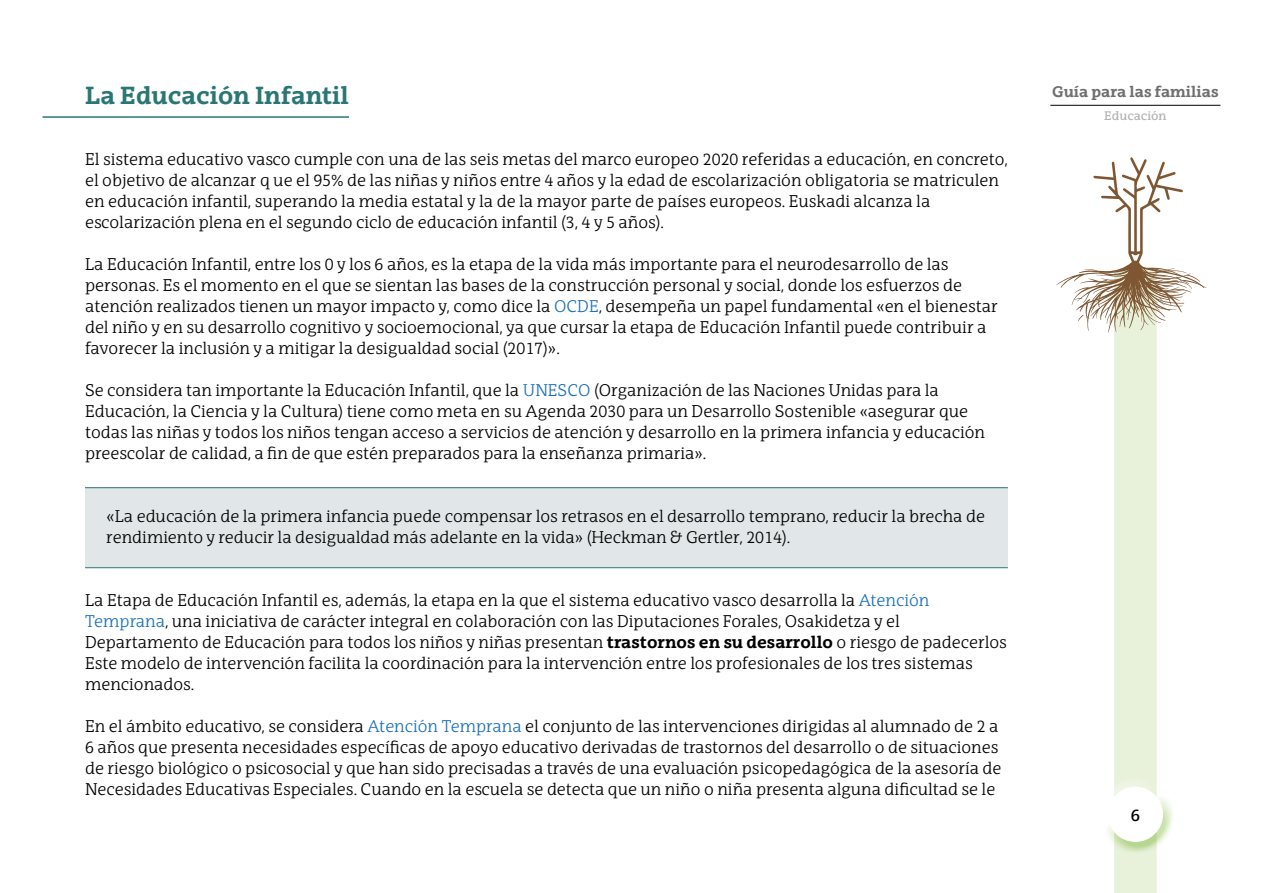
<style>
.page{position:relative;width:1263px;height:893px;background:#fff}
.page>*{position:absolute;margin:0;border:0;box-sizing:border-box;transform-origin:0 0}
.Titulo_1{font:700 24px "EHU Serif";color:#297774}
.Texto_general{font:300 16.5px/21px "EHU Serif";color:#000}
.Texto_sombreado{font:300 16.5px/21px "EHU Serif";color:#000}
.t1{font:16.5px "EHU Serif";color:#000}
.t2{font:700 15px "EHU Serif";color:#706f6f}
.t3{font:12px "EHU Serif";color:#b3b2b2}
.s1{color:#1d71b8}
.s2{font-weight:700}
</style>
<div class="page">
<hr style="left:1050px;top:105px;width:170px;height:1px;background:#000">
<svg style="left:1056px;top:157px;width:151px;height:736px"></svg>
<div style="left:1097px;top:776px;width:70px;height:58px;background:#fff;opacity:.4"></div>
<div style="left:1103px;top:794px;width:71px;height:59px;background:#76b82a;opacity:.4"></div>
<div style="left:1108px;top:787px;width:55px;height:55px;background:#fff;border-radius:50%"></div>
<hr style="left:43px;top:116px;width:306px;height:2px;background:#297774">
<div style="left:85px;top:488px;width:923px;height:80px;background:#e1e7e8"></div>
<hr style="left:85px;top:567px;width:923px;height:1px;background:#297774">
<hr style="left:85px;top:487px;width:923px;height:1px;background:#297774">
<p class="Titulo_1" style="left:85px;top:80px;width:265px">La Educación Infantil</p>
<p class="Texto_general" style="left:85px;top:148px;width:924px">El sistema educativo vasco cumple con una de las seis metas del marco europeo 2020 referidas a educación, en concreto, el objetivo de alcanzar q ue el 95% de las niñas y niños entre 4 años y la edad de escolarización obligatoria se matriculen en educación infantil, superando la media estatal y la de la mayor parte de países europeos. Euskadi alcanza la escolarización plena en el segundo ciclo de educación infantil (3, 4 y 5 años).</p>
<p class="Texto_general" style="left:85px;top:253px;width:914px">La Educación Infantil, entre los 0 y los 6 años, es la etapa de la vida más importante para el neurodesarrollo de las personas. Es el momento en el que se sientan las bases de la construcción personal y social, donde los esfuerzos de atención realizados tienen un mayor impacto y, como dice la <span class="s1">OCDE</span>, desempeña un papel fundamental «en el bienestar del niño y en su desarrollo cognitivo y socioemocional, ya que cursar la etapa de Educación Infantil puede contribuir a favorecer la inclusión y a mitigar la desigualdad social (2017)».</p>
<p class="Texto_general" style="left:85px;top:379px;width:901px">Se considera tan importante la Educación Infantil, que la <span class="s1">UNESCO</span> (Organización de las Naciones Unidas para la Educación, la Ciencia y la Cultura) tiene como meta en su Agenda 2030 para un Desarrollo Sostenible «asegurar que todas las niñas y todos los niños tengan acceso a servicios de atención y desarrollo en la primera infancia y educación preescolar de calidad, a fin de que estén preparados para la enseñanza primaria».</p>
<p class="Texto_sombreado" style="left:106px;top:505px;width:880px">«La educación de la primera infancia puede compensar los retrasos en el desarrollo temprano, reducir la brecha de rendimiento y reducir la desigualdad más adelante en la vida» (Heckman &amp; Gertler, 2014).</p>
<p class="Texto_general" style="left:85px;top:589px;width:923px">La Etapa de Educación Infantil es, además, la etapa en la que el sistema educativo vasco desarrolla la <span class="s1">Atención Temprana</span>, una iniciativa de carácter integral en colaboración con las Diputaciones Forales, Osakidetza y el Departamento de Educación para todos los niños y niñas presentan <span class="s2">trastornos en su desarrollo</span> o riesgo de padecerlos Este modelo de intervención facilita la coordinación para la intervención entre los profesionales de los tres sistemas mencionados.</p>
<p class="Texto_general" style="left:85px;top:715px;width:918px">En el ámbito educativo, se considera <span class="s1">Atención Temprana</span> el conjunto de las intervenciones dirigidas al alumnado de 2 a 6 años que presenta necesidades específicas de apoyo educativo derivadas de trastornos del desarrollo o de situaciones de riesgo biológico o psicosocial y que han sido precisadas a través de una evaluación psicopedagógica de la asesoría de Necesidades Educativas Especiales. Cuando en la escuela se detecta que un niño o niña presenta alguna dificultad se le</p>
<p class="t2" style="left:1052px;top:82px;width:168px">Guía para las familias</p>
<p class="t3" style="left:1104px;top:108px;width:64px">Educación</p>
<p class="t1" style="left:1131px;top:805px;width:11px">6</p>
</div>
